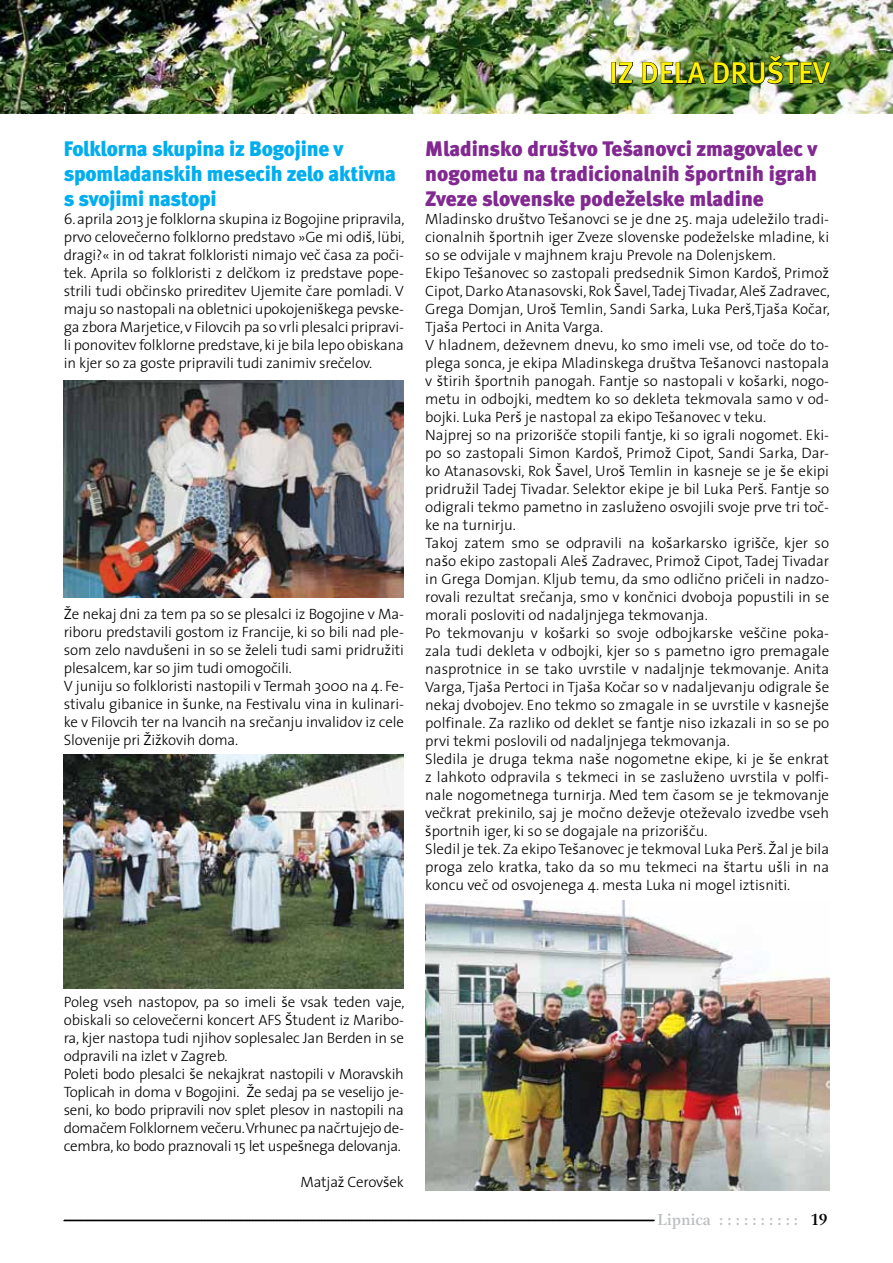
<style>
.page{position:relative;width:893px;height:1263px;background:#fff}
.page>*{position:absolute;margin:0;border:0;box-sizing:border-box;transform-origin:0 0}
.t1{font:30px "Meta Medium CE";color:#fff200}
.t2{font:21px/25.2px "Meta Black CELF";color:#812990;text-align:justify}
.t3{font:21px/25.2px "Meta Black CELF";letter-spacing:-.01em;color:#00aeef}
.t4{font:500 16.5px "Gamma Itc TEE";color:#bcbec0}
.t5{font:300 15px/18px "The Sans OT";color:#000}
.t6{font:300 15px/18px "The Sans OT";letter-spacing:-.02em;color:#000}
.s1{color:#000}
</style>
<div class="page">
<img style="left:0;top:0;width:893px;height:114px">
<svg style="left:63px;top:1219px;width:592px;height:2px"></svg>
<div style="left:612px;top:62px;width:4px;height:22px;border:1px solid #000"></div>
<svg style="left:618px;top:62px;width:16px;height:22px"></svg>
<svg style="left:642px;top:62px;width:64px;height:22px"></svg>
<img style="left:713px;top:55px;width:118px;height:31px">
<img style="left:64px;top:381px;width:340px;height:217px">
<img style="left:64px;top:755px;width:340px;height:233px">
<img style="left:425px;top:901px;width:404px;height:290px">
<h1 class="t1" style="left:610px;top:54px;width:222px">IZ DELA DRUŠTEV</h1>
<h2 class="t3" style="left:64px;top:135px;width:334px">Folklorna skupina iz Bogojine v spomladanskih mesecih zelo aktivna s svojimi nastopi</h2>
<p class="t5" style="left:64px;top:209px;width:342px;text-align:justify">6. aprila 2013 je folklorna skupina iz Bogojine pripravila, prvo celovečerno folklorno predstavo »Ge mi odiš, lübi, dragi?« in od takrat folkloristi nimajo več časa za poči&shy;tek. Aprila so folkloristi z delčkom iz predstave pope&shy;strili tudi občinsko prireditev Ujemite čare pomladi. V maju so nastopali na obletnici upokojeniškega pevske&shy;ga zbora Marjetice, v Filovcih pa so vrli plesalci pripravi&shy;li ponovitev folklorne predstave, ki je bila lepo obiskana in kjer so za goste pripravili tudi zanimiv srečelov.</p>
<p class="t5" style="left:64px;top:604px;width:342px">Že nekaj dni za tem pa so se plesalci iz Bogojine v Ma&shy;riboru predstavili gostom iz Francije, ki so bili nad ple&shy;som zelo navdušeni in so se želeli tudi sami pridružiti plesalcem, kar so jim tudi omogočili.<br>V juniju so folkloristi nastopili v Termah 3000 na 4. Fe&shy;stivalu gibanice in šunke, na Festivalu vina in kulinari&shy;ke v Filovcih ter na Ivancih na srečanju invalidov iz cele Slovenije pri Žižkovih doma.</p>
<h2 class="t2" style="left:425px;top:135px;width:394px">Mladinsko društvo Tešanovci zmagovalec v nogometu na tradicionalnih športnih igrah Zveze slovenske podeželske mladine</h2>
<p class="t5" style="left:425px;top:209px;width:406px">Mladinsko društvo Tešanovci se je dne 25. maja udeležilo tradi&shy;cionalnih športnih iger Zveze slovenske podeželske mladine, ki so se odvijale v majhnem kraju Prevole na Dolenjskem.<br>Ekipo Tešanovec so zastopali predsednik Simon Kardoš, Primož Cipot, Darko Atanasovski, Rok Šavel, Tadej Tivadar, Aleš Zadravec, Grega Domjan, Uroš Temlin, Sandi Sarka, Luka Perš,Tjaša Kočar, Tjaša Pertoci in Anita Varga.<br>V hladnem, deževnem dnevu, ko smo imeli vse, od toče do to&shy;plega sonca, je ekipa Mladinskega društva Tešanovci nastopala v štirih športnih panogah. Fantje so nastopali v košarki, nogo&shy;metu in odbojki, medtem ko so dekleta tekmovala samo v od&shy;bojki. Luka Perš je nastopal za ekipo Tešanovec v teku.<br>Najprej so na prizorišče stopili fantje, ki so igrali nogomet. Eki&shy;po so zastopali Simon Kardoš, Primož Cipot, Sandi Sarka, Dar&shy;ko Atanasovski, Rok Šavel, Uroš Temlin in kasneje se je še ekipi pridružil Tadej Tivadar. Selektor ekipe je bil Luka Perš. Fantje so odigrali tekmo pametno in zasluženo osvojili svoje prve tri toč&shy;ke na turnirju.<br>Takoj zatem smo se odpravili na košarkarsko igrišče, kjer so našo ekipo zastopali Aleš Zadravec, Primož Cipot, Tadej Tivadar in Grega Domjan. Kljub temu, da smo odlično pričeli in nadzo&shy;rovali rezultat srečanja, smo v končnici dvoboja popustili in se morali posloviti od nadaljnjega tekmovanja.<br>Po tekmovanju v košarki so svoje odbojkarske veščine poka&shy;zala tudi dekleta v odbojki, kjer so s pametno igro premagale nasprotnice in se tako uvrstile v nadaljnje tekmovanje. Anita Varga, Tjaša Pertoci in Tjaša Kočar so v nadaljevanju odigrale še nekaj dvobojev. Eno tekmo so zmagale in se uvrstile v kasnejše polfinale. Za razliko od deklet se fantje niso izkazali in so se po prvi tekmi poslovili od nadaljnjega tekmovanja.<br>Sledila je druga tekma naše nogometne ekipe, ki je še enkrat z lahkoto odpravila s tekmeci in se zasluženo uvrstila v polfi&shy;nale nogometnega turnirja. Med tem časom se je tekmovanje večkrat prekinilo, saj je močno deževje oteževalo izvedbe vseh športnih iger, ki so se dogajale na prizorišču.<br>Sledil je tek. Za ekipo Tešanovec je tekmoval Luka Perš. Žal je bila proga zelo kratka, tako da so mu tekmeci na štartu ušli in na koncu več od osvojenega 4. mesta Luka ni mogel iztisniti.</p>
<p class="t6" style="left:64px;top:992px;width:342px">Poleg vseh nastopov, pa so imeli še vsak teden vaje, obiskali so celovečerni koncert AFS Študent iz Maribo&shy;ra, kjer nastopa tudi njihov soplesalec Jan Berden in se odpravili na izlet v Zagreb.<br>Poleti bodo plesalci še nekajkrat nastopili v Moravskih Toplicah in doma v Bogojini. Že sedaj pa se veselijo je&shy;seni, ko bodo pripravili nov splet plesov in nastopili na domačem Folklornem večeru. Vrhunec pa načrtujejo de&shy;cembra, ko bodo praznovali 15 let uspešnega delovanja.</p>
<p class="t5" style="left:300px;top:1172px;width:105px">Matjaž Cerovšek</p>
<p class="t4" style="left:657px;top:1209px;width:172px">Lipnica : : : : : : : : : : <span class="s1">19</span></p>
</div>
